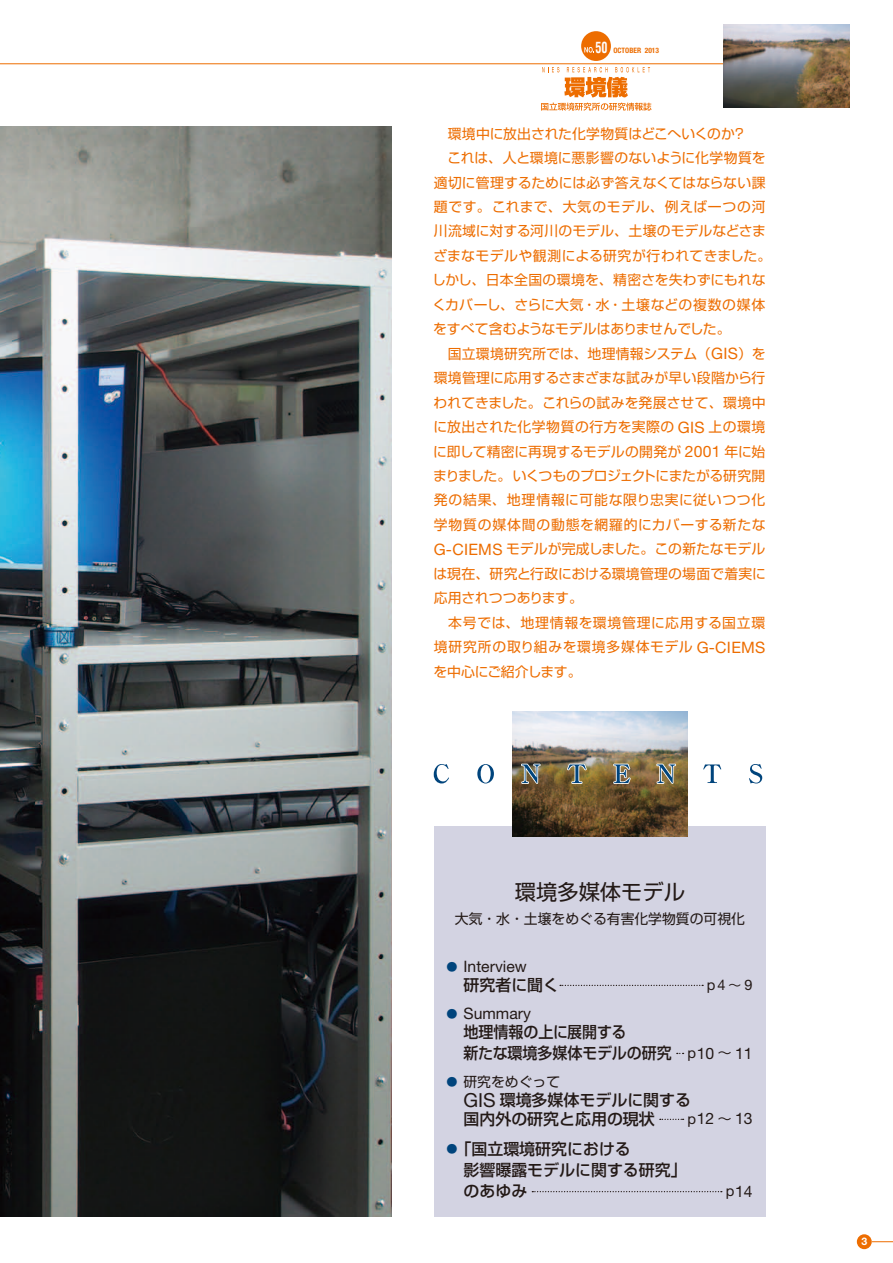
<style>
.page{position:relative;width:893px;height:1263px;background:#fff}
.page>*{position:absolute;margin:0;border:0;box-sizing:border-box;transform-origin:0 0}
.t1{font:21.3px "Shin Go Pro";color:#231916}
.t2{font:500 15.9px/21.3px "Shin Go Pro";color:#231916}
.t3{font:500 15.9px/21.3px "Shin Go Pro";color:#231916;scale:.94 1}
.t4{font:15.75px "Helvetica Neue";color:#231916}
.t5{font:14.55px "Helvetica Neue";color:#231916}
.t6{font:13.8px "Shin Go Pro";letter-spacing:.015em;color:#ed6d00}
.t7{font:13.8px "Shin Go Pro";letter-spacing:.06em;color:#ed6d00}
.t8{font:13.8px "Shin Go Pro";letter-spacing:-.01em;color:#ed6d00}
.t9{font:13.8px "Shin Go Pro";letter-spacing:.05em;color:#ed6d00}
.t10{font:13.8px "Shin Go Pro";color:#231916}
.t11{font:13.8px "Shin Go Pro";letter-spacing:-.04em;color:#ed6d00}
.t12{font:13.8px "Shin Go Pro";letter-spacing:.04em;color:#ed6d00}
.t13{font:13.8px "Shin Go Pro";letter-spacing:.055em;color:#ed6d00}
.t14{font:13.8px "Shin Go Pro";letter-spacing:-.005em;color:#ed6d00}
.t15{font:13.8px "Shin Go Pro";letter-spacing:-.03em;color:#ed6d00}
.t16{font:700 10.5px "Helvetica Neue";color:#fff}
.t17{font:700 condensed 7.5px "Helvetica Neue";color:#ed6d00}
.s1{font-family:"Helvetica";font-size:15.15px;color:#fff}
.s2{font-family:"Helvetica Neue";font-size:15.75px}
.s3{font-family:"Shin Go Pro";font-size:11.1px;color:#00447c}
.s4{font-family:"Shin Go Pro";font-size:12.75px}
.s5{font-family:"Helvetica Neue";font-weight:400;font-size:14.55px}
.s6{font-family:"Helvetica Neue";font-weight:400;font-size:15.75px}
.s7{font-weight:400;font-size:13.8px}
.s8{font-size:11.1px;color:#00447c}
.s9{font-family:"Helvetica Neue";font-weight:400;font-size:19.35px}
.s10{font-size:14.55px}
.s11{font-family:"Shin Go Pro";font-size:13.8px}
.s12{font-weight:400;font-size:11.1px;color:#00447c}
</style>
<div class="page">
<div style="left:434px;top:826px;width:331px;height:390px;background:#d3d3e2"></div>
<img style="left:0;top:126px;width:391px;height:1090px">
<svg style="left:872px;top:1241px;width:21px;height:1px"></svg>
<div style="left:857px;top:1234px;width:15px;height:15px;background:#ed6d00;border-radius:50%"></div>
<hr style="left:0;top:64px;width:765px;height:1px;background:#ed6d00">
<img style="left:513px;top:711px;width:174px;height:125px">
<svg style="left:560px;top:985px;width:143px;height:1px"></svg>
<svg style="left:660px;top:1119px;width:24px;height:1px"></svg>
<svg style="left:532px;top:1191px;width:190px;height:1px"></svg>
<div style="left:581px;top:31px;width:30px;height:30px;background:#ed6d00;border-radius:50%"></div>
<svg style="left:541px;top:67px;width:110px;height:44px"></svg>
<svg style="left:584px;top:47px;width:10px;height:6px"></svg>
<img style="left:724px;top:24px;width:126px;height:84px">
<svg style="left:433px;top:764px;width:16px;height:20px"></svg>
<svg style="left:477px;top:764px;width:17px;height:20px"></svg>
<svg style="left:520px;top:762px;width:21px;height:23px"></svg>
<svg style="left:566px;top:763px;width:22px;height:22px"></svg>
<svg style="left:612px;top:763px;width:20px;height:22px"></svg>
<svg style="left:656px;top:762px;width:21px;height:23px"></svg>
<svg style="left:703px;top:764px;width:19px;height:19px"></svg>
<svg style="left:749px;top:764px;width:14px;height:20px"></svg>
<p class="t17" style="left:595px;top:45px;width:65px"><span class="s1">50</span> OCTOBER 2013</p>
<p class="t14" style="left:448px;top:122px;width:300px">環境中に放出された化学物質はどこへいくのか？</p>
<p class="t6" style="left:447px;top:147px;width:320px">これは、人と環境に悪影響のないように化学物質を</p>
<p class="t6" style="left:434px;top:171px;width:333px">適切に管理するためには必ず答えなくてはならない課</p>
<p class="t9" style="left:434px;top:195px;width:333px">題です。これまで、大気のモデル、例えば一つの河</p>
<p class="t6" style="left:434px;top:220px;width:334px">川流域に対する河川のモデル、土壌のモデルなどさま</p>
<p class="t6" style="left:433px;top:244px;width:339px">ざまなモデルや観測による研究が行われてきました。</p>
<p class="t6" style="left:432px;top:269px;width:335px">しかし、日本全国の環境を、精密さを失わずにもれな</p>
<p class="t9" style="left:433px;top:293px;width:334px">くカバーし、さらに大気・水・土壌などの複数の媒体</p>
<p class="t8" style="left:433px;top:318px;width:299px">をすべて含むようなモデルはありませんでした。</p>
<p class="t6" style="left:448px;top:342px;width:320px">国立環境研究所では、地理情報システム（<span class="s2">GIS</span>）を</p>
<p class="t6" style="left:434px;top:367px;width:333px">環境管理に応用するさまざまな試みが早い段階から行</p>
<p class="t6" style="left:433px;top:391px;width:334px">われてきました。これらの試みを発展させて、環境中</p>
<p class="t12" style="left:433px;top:415px;width:333px">に放出された化学物質の行方を実際の <span class="s2">GIS</span> 上の環境</p>
<p class="t8" style="left:433px;top:440px;width:334px">に即して精密に再現するモデルの開発が <span class="s2">2001</span> 年に始</p>
<p class="t11" style="left:433px;top:464px;width:334px">まりました。いくつものプロジェクトにまたがる研究開</p>
<p class="t13" style="left:434px;top:489px;width:333px">発の結果、地理情報に可能な限り忠実に従いつつ化</p>
<p class="t7" style="left:434px;top:513px;width:333px">学物質の媒体間の動態を網羅的にカバーする新たな</p>
<p class="t6" style="left:434px;top:538px;width:333px"><span class="s2">G-CIEMS</span> モデルが完成しました。この新たなモデル</p>
<p class="t6" style="left:433px;top:562px;width:334px">は現在、研究と行政における環境管理の場面で着実に</p>
<p class="t8" style="left:434px;top:587px;width:151px">応用されつつあります。</p>
<p class="t7" style="left:448px;top:611px;width:319px">本号では、地理情報を環境管理に応用する国立環</p>
<p class="t7" style="left:434px;top:635px;width:333px">境研究所の取り組みを環境多媒体モデル <span class="s2">G-CIEMS</span></p>
<p class="t15" style="left:433px;top:660px;width:150px">を中心にご紹介します。</p>
<h1 class="t1" style="left:515px;top:875px;width:172px">環境多媒体モデル</h1>
<p class="t10" style="left:455px;top:907px;width:292px">大気・水・土壌をめぐる有害化学物質の可視化</p>
<p class="t4" style="left:446px;top:957px;width:82px"><span class="s3">●</span> Interview</p>
<p class="t2" style="left:463px;top:972px;width:97px">研究者に聞く</p>
<p class="t5" style="left:707px;top:976px;width:47px">p4<span class="s4">～</span>9</p>
<p class="t4" style="left:446px;top:1004px;width:86px"><span class="s3">●</span> Summary</p>
<p class="t3" style="left:463px;top:1019px;width:309px">地理情報の上に展開する<br>新たな環境多媒体モデルの研究 <span class="s5">p</span><span class="s6">10</span> <span class="s7">～</span> <span class="s6">11</span></p>
<p class="t10" style="left:446px;top:1070px;width:115px"><span class="s8">●</span> 研究をめぐって</p>
<p class="t2" style="left:463px;top:1088px;width:229px;line-height:19.2px"><span class="s9">GIS</span> 環境多媒体モデルに関する国内外の研究と応用の現状</p>
<p class="t4" style="left:688px;top:1109px;width:67px"><span class="s10">p</span>12 <span class="s11">～</span> 13</p>
<p class="t2" style="left:463px;top:1136px;width:225px;text-indent:-17px"><span class="s12">●</span>「国立環境研究における<br>影響曝露モデルに関する研究」のあゆみ</p>
<p class="t4" style="left:726px;top:1182px;width:28px"><span class="s10">p</span>14</p>
<p class="t16" style="left:861px;top:1235px;width:7px">3</p>
</div>
